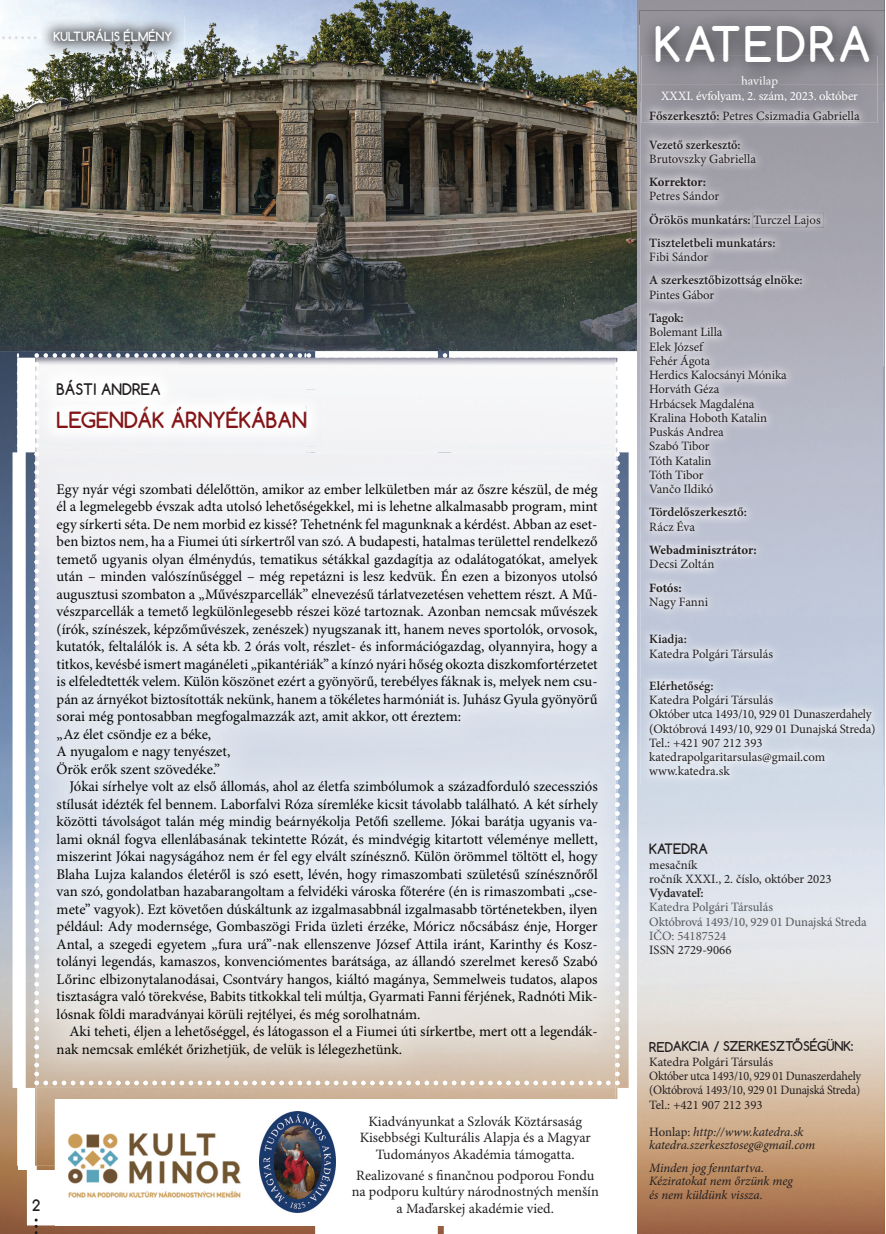
<style>
.page{position:relative;width:886px;height:1234px;background:#fff}
.page>*{position:absolute;margin:0;border:0;box-sizing:border-box;transform-origin:0 0}
.t1{font:700 46.05px "Comfortaa";letter-spacing:.06em;color:#fff}
.t2{font:700 21px "Comfortaa";color:#841517}
.t3{font:700 15px "Comfortaa";color:#231f20}
.t4{font:14.7px/17.5px "Minion Pro";color:#040503}
.t5{font:14.25px/16.5px "Minion Pro";color:#231f20;text-align:center}
.t6{font:700 13.5px "Comfortaa";color:#231f20}
.t7{font:12.75px/14.2px "Minion Pro";letter-spacing:-.01em;color:#231f20}
.t8{font:600 12.75px/23.2px "Minion Pro";color:#231f20}
.t9{font:italic 12.75px/13.5px "Minion Pro";letter-spacing:-.01em;color:#231f20}
.t10{font:12.75px/14.2px "Minion Pro";letter-spacing:-.01em;color:#57585a}
.t11{font:700 12.75px "Minion Pro";letter-spacing:-.005em;color:#231f20}
.t12{font:12.75px "Minion Pro";letter-spacing:-.01em;color:#fff}
.t13{font:700 12.75px "Comfortaa";color:#231f20}
.t14{font:600 12.75px "Minion Pro";color:#231f20;scale:.96 1}
.t15{font:12.75px "Minion Pro";color:#fbfbfb}
.t16{font:700 12px "Comfortaa";color:#fff}
.s1{color:#963c2d}
.s2{color:#851618}
.s3{color:#fff}
.s4{font-weight:600}
.s5{font-weight:400}
.s6{color:#f0f1f2}
.s7{color:#fafafa}
.s8{color:#f5f5f6}
.s9{font-style:normal}
</style>
<div class="page">
<img style="left:0;top:351px;width:637px;height:882px">
<img style="left:637px;top:51px;width:49px;height:1182px">
<img style="left:835px;top:84px;width:49px;height:1149px">
<img style="left:686px;top:784px;width:149px;height:449px">
<img style="left:641px;top:84px;width:236px;height:18px">
<img style="left:741px;top:84px;width:37px;height:4px">
<div style="left:661px;top:90px;width:197px;height:12px;background:#918f97"></div>
<img style="left:639px;top:11px;width:245px;height:73px">
<svg style="left:35px;top:1218px;width:3px;height:16px"></svg>
<img style="left:640px;top:102px;width:243px;height:682px">
<img style="left:752px;top:213px;width:72px;height:14px">
<img style="left:37px;top:1112px;width:18px;height:57px">
<img style="left:0;top:0;width:637px;height:351px">
<img style="left:35px;top:1099px;width:2px;height:66px">
<svg style="left:34px;top:1084px;width:585px;height:15px;background:#cfb69d"></svg>
<svg style="left:34px;top:353px;width:585px;height:727px;fill:#e8eaf1"></svg>
<img style="left:617px;top:586px;width:11px;height:501px">
<img style="left:615px;top:698px;width:2px;height:389px">
<img style="left:35px;top:698px;width:2px;height:389px">
<img style="left:34px;top:891px;width:5px;height:184px">
<img style="left:615px;top:891px;width:4px;height:184px">
<img style="left:34px;top:1080px;width:585px;height:4px">
<div style="left:39px;top:389px;width:285px;height:57px;background:#f6f6f8"></div>
<img style="left:57px;top:406px;width:249px;height:22px">
<img style="left:39px;top:362px;width:139px;height:50px">
<img style="left:57px;top:406px;width:121px;height:6px">
<div style="left:55px;top:1099px;width:562px;height:125px;background:#fff"></div>
<img style="left:68px;top:1133px;width:172px;height:64px">
<img style="left:41px;top:16px;width:143px;height:39px">
<svg style="left:0;top:35px;width:42px;height:4px"></svg>
<img style="left:259px;top:1111px;width:76px;height:100px">
<p class="t16" style="left:54px;top:29px;width:120px">KULTURÁLIS ÉLMÉNY</p>
<p class="t3" style="left:57px;top:379px;width:106px">BÁSTI ANDREA</p>
<h2 class="t2" style="left:57px;top:406px;width:252px">LEGEND<span class="s1">Á</span>K <span class="s2">Á</span>RNYÉKÁBAN</h2>
<p class="t4" style="left:57px;top:481px;width:542px">Egy nyár végi szombati délelőttön, amikor az ember lelkületben már az őszre készül, de még él a legmelegebb évszak adta utolsó lehetőségekkel, mi is lehetne alkalmasabb program, mint egy sírkerti séta. De nem morbid ez kissé? Tehetnénk fel magunknak a kérdést. Abban az eset&shy;ben biztos nem, ha a Fiumei úti sírkertről van szó. A budapesti, hatalmas területtel rendelkező temető ugyanis olyan élménydús, tematikus sétákkal gazdagítja az odalátogatókat, amelyek után – minden valószínűséggel – még repetázni is lesz kedvük. Én ezen a bizonyos utolsó augusztusi szombaton a „Művészparcellák” elnevezésű tárlatvezetésen vehettem részt. A Mű&shy;vészparcellák a temető legkülönlegesebb részei közé tartoznak. Azonban nemcsak művészek (írók, színészek, képzőművészek, zenészek) nyugszanak itt, hanem neves sportolók, orvosok, kutatók, feltalálók is. A séta kb. 2 órás volt, részlet- és információgazdag, olyannyira, hogy a titkos, kevésbé ismert magánéleti „pikantériák” a kínzó nyári hőség okozta diszkomfortérzetet is elfeledtették velem. Külön köszönet ezért a gyönyörű, terebélyes fáknak is, melyek nem csu&shy;pán az árnyékot biztosították nekünk, hanem a tökéletes harmóniát is. Juhász Gyula gyönyörű sorai még pontosabban megfogalmazzák azt, amit akkor, ott éreztem:<br>„Az élet csöndje ez a béke,<br>A nyugalom e nagy tenyészet,<br>Örök erők szent szövedéke.”</p>
<p class="t4" style="left:57px;top:778px;width:542px;text-align:justify;text-indent:13px">Jókai sírhelye volt az első állomás, ahol az életfa szimbólumok a századforduló szecessziós stílusát idézték fel bennem. Laborfalvi Róza síremléke kicsit távolabb található. A két sírhely közötti távolságot talán még mindig beárnyékolja Petőfi szelleme. Jókai barátja ugyanis va&shy;lami oknál fogva ellenlábasának tekintette Rózát, és mindvégig kitartott véleménye mellett, miszerint Jókai nagyságához nem ér fel egy elvált színésznő. Külön örömmel töltött el, hogy Blaha Lujza kalandos életéről is szó esett, lévén, hogy rimaszombati születésű színésznőről van szó, gondolatban hazabarangoltam a felvidéki városka főterére (én is rimaszombati „cse&shy;mete” vagyok). Ezt követően dúskáltunk az izgalmasabbnál izgalmasabb történetekben, ilyen például: Ady modernsége, Gombaszögi Frida üzleti érzéke, Móricz nőcsábász énje, Horger Antal, a szegedi egyetem „fura urá”-nak ellenszenve József Attila iránt, Karinthy és Kosz&shy;tolányi legendás, kamaszos, konvenciómentes barátsága, az állandó szerelmet kereső Szabó Lőrinc elbizonytalanodásai, Csontváry hangos, kiáltó magánya, Semmelweis tudatos, alapos tisztaságra való törekvése, Babits titkokkal teli múltja, Gyarmati Fanni férjének, Radnóti Mik&shy;lósnak földi maradványai körüli rejtélyei, és még sorolhatnám.</p>
<p class="t4" style="left:57px;top:1023px;width:542px;text-indent:13px">Aki teheti, éljen a lehetőséggel, és látogasson el a Fiumei úti sírkertbe, mert ott a legendák&shy;nak nemcsak emlékét őrizhetjük, de velük is lélegezhetünk.</p>
<p class="t3" style="left:32px;top:1194px;width:10px">2</p>
<p class="t5" style="left:360px;top:1113px;width:233px">Kiadványunkat a Szlovák Köztársaság<br>Kisebbségi Kulturális Alapja és a Magyar<br>Tudományos Akadémia támogatta.</p>
<p class="t5" style="left:352px;top:1167px;width:249px">Realizované s finančnou podporou Fondu na podporu kultúry národnostných menšín a Maďarskej akadémie vied.</p>
<h1 class="t1" style="left:654px;top:15px;width:218px">KATEDRA</h1>
<p class="t7" style="left:649px;top:86px;width:212px;line-height:20.5px;text-indent:71px"><span class="s3">y<br></span><span class="s4">Főszerkesztő:</span> Petres Csizmadia Gabriella</p>
<p class="t14" style="left:649px;top:139px;width:97px">Vezető szerkesztő:</p>
<p class="t7" style="left:649px;top:153px;width:108px">Brutovszky Gabriella</p>
<p class="t11" style="left:649px;top:177px;width:58px">Korrektor:</p>
<p class="t8" style="left:649px;top:186px;width:173px"><span class="s5">Petres Sándor<br></span>Örökös munkatárs: <span class="s5">Turczel Lajos<br></span>Tiszteletbeli munkatárs:</p>
<p class="t7" style="left:649px;top:251px;width:61px">Fibi Sándor</p>
<p class="t8" style="left:649px;top:270px;width:155px">A szerkesztőbizottság elnöke:</p>
<p class="t7" style="left:649px;top:288px;width:66px">Pintes Gábor</p>
<p class="t8" style="left:649px;top:307px;width:36px">Tagok:</p>
<p class="t7" style="left:649px;top:326px;width:139px">Bolemant Lilla<br>Elek József<br>Fehér Ágota<br>Herdics Kalocsányi Mónika<br>Horváth Géza<br>Hrbácsek Magdaléna<br>Kralina Hoboth Katalin<br>Puskás Andrea<br>Szabó Tibor<br>Tóth Katalin<br>Tóth Tibor<br>Vančo Ildikó</p>
<p class="t8" style="left:649px;top:501px;width:99px">Tördelőszerkesztő:</p>
<p class="t7" style="left:649px;top:520px;width:47px">Rácz Éva</p>
<p class="t11" style="left:649px;top:544px;width:109px">Webadminisztrátor:</p>
<p class="t7" style="left:649px;top:558px;width:67px">Decsi Zoltán</p>
<p class="t11" style="left:649px;top:582px;width:34px">Fotós:</p>
<p class="t7" style="left:649px;top:595px;width:60px">Nagy Fanni</p>
<p class="t8" style="left:649px;top:628px;width:39px">Kiadja:</p>
<p class="t7" style="left:649px;top:647px;width:125px">Katedra Polgári Társulás</p>
<p class="t8" style="left:649px;top:675px;width:66px">Elérhetőség:</p>
<p class="t7" style="left:649px;top:693px;width:228px">Katedra Polgári Társulás<br>Október utca 1493/10, 929 01 Dunaszerdahely (Októbrová 1493/10, 929 01 Dunajská Streda)<br>Tel.: +421 907 212 393 katedrapolgaritarsulas@gmail.com www.katedra.sk</p>
<p class="t15" style="left:741px;top:76px;width:38px">havi<span class="s6">l</span><span class="s7">a</span><span class="s8">p</span></p>
<p class="t12" style="left:661px;top:90px;width:198px">XXXI. évfol am, 2. szám, 2023. október</p>
<p class="t6" style="left:649px;top:840px;width:60px">KATEDRA</p>
<p class="t7" style="left:649px;top:858px;width:184px">mesačník<br>ročník XXXI., 2. číslo, október 2023</p>
<p class="t8" style="left:649px;top:882px;width:56px">Vydavateľ:</p>
<p class="t10" style="left:649px;top:900px;width:219px">Katedra Polgári Társulás<br>Októbrová 1493/10, 929 01 Dunajská Streda<br>IČO: 54187524</p>
<p class="t7" style="left:649px;top:943px;width:84px">ISSN 2729-9066</p>
<p class="t13" style="left:649px;top:1038px;width:206px">REDAKCIA / SZERKESZTŐSÉGÜNK:</p>
<p class="t7" style="left:649px;top:1055px;width:213px">Katedra Polgári Társulás<br>Október utca 1493/10, 929 01 Dunaszerdahely (Októbrová 1493/10, 929 01 Dunajská Streda)<br>Tel.: +421 907 212 393</p>
<p class="t9" style="left:649px;top:1125px;width:167px"><span class="s9">Honlap:</span> http://www.katedra.sk katedra.szerkesztoseg@gmail.com</p>
<p class="t9" style="left:649px;top:1161px;width:145px">Minden jog fenntartva.<br>Kéziratokat nem őrzünk meg és nem küldünk vissza.</p>
</div>
